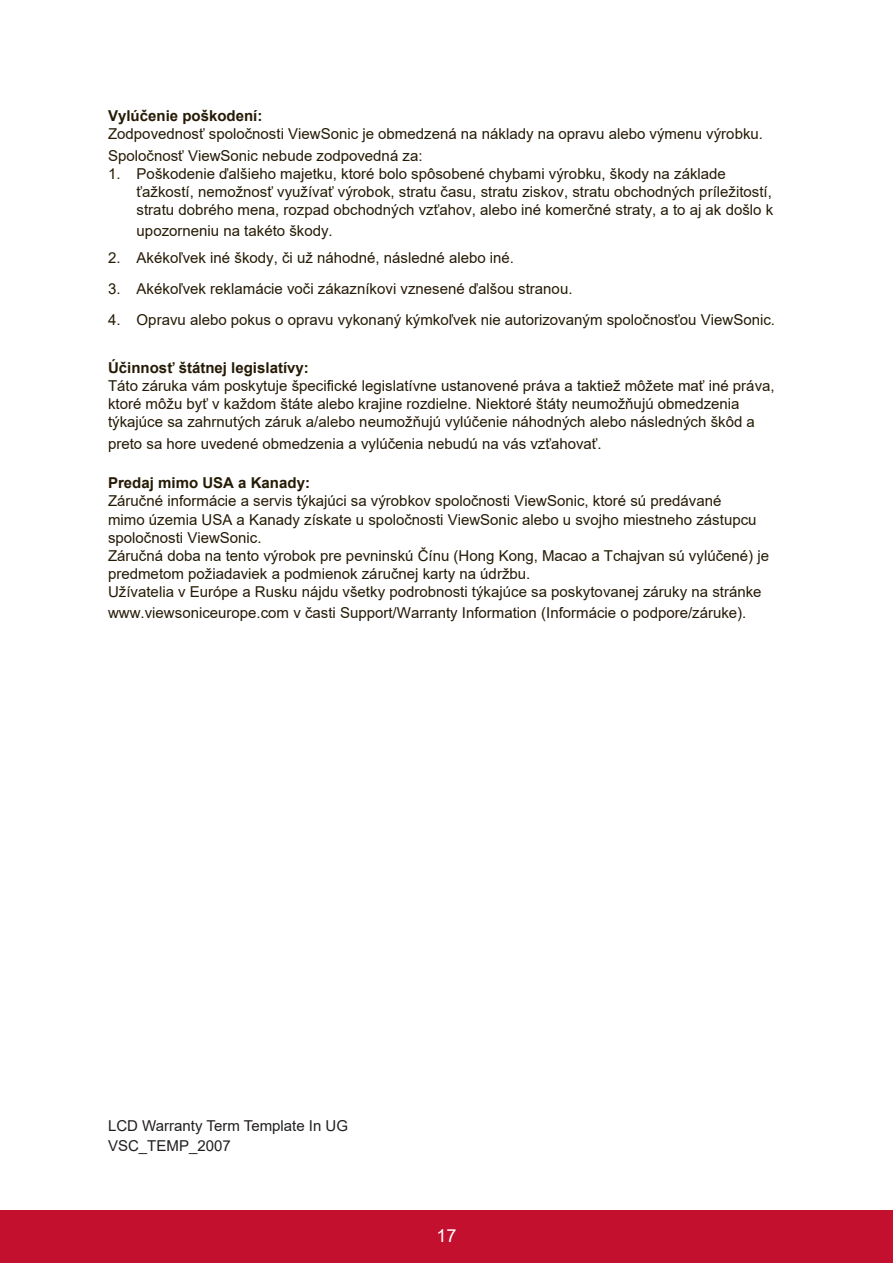
<style>
.page{position:relative;width:893px;height:1263px;background:#fff}
.page>*{position:absolute;margin:0;border:0;box-sizing:border-box;transform-origin:0 0}
.t1{font:18px "Arial";color:#fff}
.t2{font:15px/18px "Arial";color:#251a05}
.t3{font:700 15px "Arial";color:#251a05}
.t4{font:15px/19.5px "Arial";color:#231f20}
</style>
<div class="page">
<div style="left:0;top:1210px;width:892px;height:53px;background:#c3102f"></div>
<p class="t3" style="left:108px;top:105px;width:156px">Vylúčenie poškodení:</p>
<p class="t2" style="left:108px;top:123px;width:656px;line-height:21.6px">Zodpovednosť spoločnosti ViewSonic je obmedzená na náklady na opravu alebo výmenu výrobku.<br>Spoločnosť ViewSonic nebude zodpovedná za:</p>
<p class="t2" style="left:136px;top:164px;width:637px;text-indent:-28px">1. Poškodenie ďalšieho majetku, ktoré bolo spôsobené chybami výrobku, škody na základe ťažkostí, nemožnosť využívať výrobok, stratu času, stratu ziskov, stratu obchodných príležitostí, stratu dobrého mena, rozpad obchodných vzťahov, alebo iné komerčné straty, a to aj ak došlo k</p>
<p class="t2" style="left:136px;top:222px;width:197px">upozorneniu na takéto škody.</p>
<p class="t2" style="left:108px;top:249px;width:407px">2. Akékoľvek iné škody, či už náhodné, následné alebo iné.</p>
<p class="t2" style="left:108px;top:280px;width:465px">3. Akékoľvek reklamácie voči zákazníkovi vznesené ďalšou stranou.</p>
<p class="t2" style="left:108px;top:310px;width:668px">4. Opravu alebo pokus o opravu vykonaný kýmkoľvek nie autorizovaným spoločnosťou ViewSonic.</p>
<p class="t3" style="left:108px;top:357px;width:202px">Účinnosť štátnej legislatívy:</p>
<p class="t2" style="left:108px;top:377px;width:667px">Táto záruka vám poskytuje špecifické legislatívne ustanovené práva a taktiež môžete mať iné práva, ktoré môžu byť v každom štáte alebo krajine rozdielne. Niektoré štáty neumožňujú obmedzenia týkajúce sa zahrnutých záruk a/alebo neumožňujú vylúčenie náhodných alebo následných škôd a</p>
<p class="t2" style="left:108px;top:434px;width:495px">preto sa hore uvedené obmedzenia a vylúčenia nebudú na vás vzťahovať.</p>
<p class="t3" style="left:108px;top:472px;width:203px">Predaj mimo USA a Kanady:</p>
<p class="t2" style="left:108px;top:492px;width:662px">Záručné informácie a servis týkajúci sa výrobkov spoločnosti ViewSonic, ktoré sú predávané<br>mimo územia USA a Kanady získate u spoločnosti ViewSonic alebo u svojho miestneho zástupcu spoločnosti ViewSonic.<br>Záručná doba na tento výrobok pre pevninskú Čínu (Hong Kong, Macao a Tchajvan sú vylúčené) je predmetom požiadaviek a podmienok záručnej karty na údržbu.<br>Užívatelia v Európe a Rusku nájdu všetky podrobnosti týkajúce sa poskytovanej záruky na stránke</p>
<p class="t2" style="left:108px;top:604px;width:639px">www.viewsoniceurope.com v časti Support/Warranty Information (Informácie o podpore/záruke).</p>
<p class="t4" style="left:108px;top:1115px;width:241px">LCD Warranty Term Template In UG<br>VSC_TEMP_2007</p>
<p class="t1" style="left:436px;top:1223px;width:22px">17</p>
</div>
